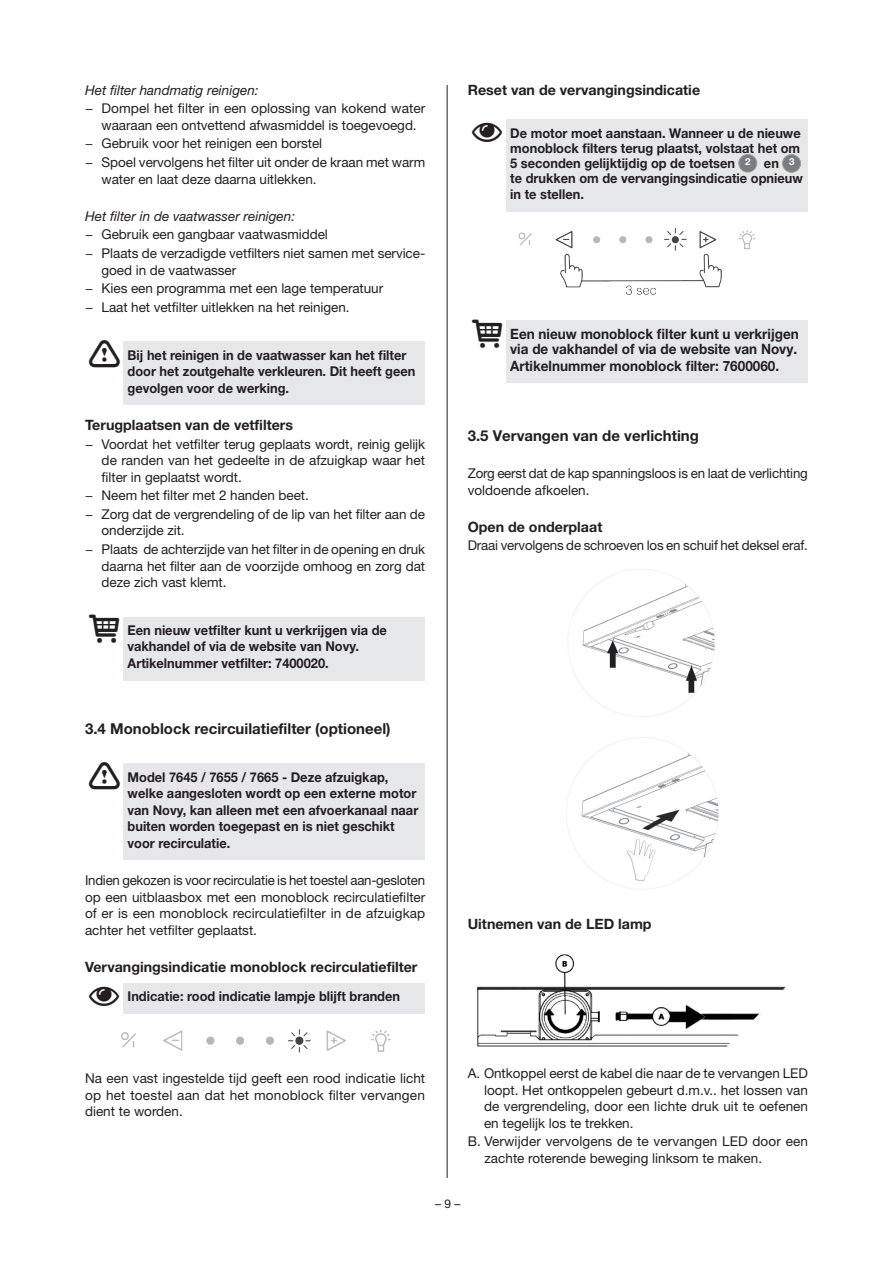
<style>
.page{position:relative;width:893px;height:1263px;background:#fff}
.page>*{position:absolute;margin:0;border:0;box-sizing:border-box;transform-origin:0 0}
.t1{font:700 15px "Helvetica Neue LTW1 G";color:#231f20}
.t2{font:700 14.25px "Helvetica Neue LTW1 G";color:#231f20}
.t3{font:700 14.25px/15px "Helvetica Neue LT Std";color:#231f20;scale:.95 1}
.t4{font:13.5px/16.5px "Helvetica Neue LT Std";letter-spacing:-.005em;color:#231f20}
.t5{font:700 13.5px/16.5px "Helvetica Neue LT Std";color:#231f20;scale:.95 1}
.t6{font:italic 13.5px "Helvetica Neue LT Std";color:#231f20}
.t7{font:12px "Helvetica Neue LT Std";color:#231f20}
</style>
<div class="page">
<hr style="left:447px;top:85px;width:1px;height:1093px;background:#231f20">
<div style="left:123px;top:342px;width:302px;height:63px;background:#e6e7e9"></div>
<div style="left:123px;top:617px;width:302px;height:63px;background:#e6e7e9"></div>
<div style="left:123px;top:764px;width:302px;height:96px;background:#e6e7e9"></div>
<div style="left:123px;top:983px;width:302px;height:30px;background:#e6e7e9"></div>
<img style="left:121px;top:1029px;width:270px;height:24px">
<div style="left:506px;top:120px;width:302px;height:92px;background:#e6e7e9"></div>
<div style="left:506px;top:320px;width:302px;height:63px;background:#e6e7e9"></div>
<div style="left:739px;top:154px;width:18px;height:18px;background:#7a7c7f;border-radius:50%"></div>
<div style="left:739px;top:154px;width:18px;height:18px;border:1px solid #999b9e;border-radius:50%"></div>
<div style="left:783px;top:155px;width:17px;height:17px;background:#7a7c7f;border-radius:50%"></div>
<div style="left:782px;top:155px;width:19px;height:17px;border:1px solid #999b9e;border-radius:50%"></div>
<img style="left:518px;top:228px;width:238px;height:67px">
<img style="left:568px;top:569px;width:147px;height:148px">
<img style="left:566px;top:737px;width:153px;height:150px">
<img style="left:476px;top:954px;width:310px;height:93px">
<p class="t6" style="left:85px;top:82px;width:175px">Het filter handmatig reinigen:</p>
<p class="t4" style="left:85px;top:100px;width:342px;text-align:center">− Dompel het filter in een oplossing van kokend water waaraan een ontvettend afwasmiddel is toegevoegd.</p>
<p class="t4" style="left:85px;top:134px;width:342px;line-height:18.6px">− Gebruik voor het reinigen een borstel<br>− Spoel vervolgens het filter uit onder de kraan met warm</p>
<p class="t4" style="left:102px;top:170px;width:216px">water en laat deze daarna uitlekken.</p>
<p class="t6" style="left:85px;top:208px;width:212px">Het filter in de vaatwasser reinigen:</p>
<p class="t4" style="left:85px;top:225px;width:342px;line-height:18.6px">− Gebruik een gangbaar vaatwasmiddel<br>− Plaats de verzadigde vetfilters niet samen met service-</p>
<p class="t4" style="left:85px;top:260px;width:300px;line-height:18.6px;text-indent:17px">goed in de vaatwasser<br>− Kies een programma met een lage temperatuur − Laat het vetfilter uitlekken na het reinigen.</p>
<p class="t5" style="left:128px;top:346px;width:305px">Bij het reinigen in de vaatwasser kan het filter door het zoutgehalte verkleuren. Dit heeft geen gevolgen voor de werking.</p>
<p class="t2" style="left:85px;top:416px;width:209px">Terugplaatsen van de vetfilters</p>
<p class="t4" style="left:102px;top:435px;width:325px;text-align:justify;text-indent:-17px">− Voordat het vetfilter terug geplaats wordt, reinig gelijk de randen van het gedeelte in de afzuigkap waar het filter in geplaatst wordt.</p>
<p class="t4" style="left:85px;top:486px;width:342px;line-height:18.6px">− Neem het filter met 2 handen beet.<br>− Zorg dat de vergrendeling of de lip van het filter aan de</p>
<p class="t4" style="left:85px;top:521px;width:342px;line-height:18.6px;text-indent:17px">onderzijde zit.<br>− Plaats de achterzijde van het filter in de opening en druk</p>
<p class="t4" style="left:102px;top:557px;width:325px">daarna het filter aan de voorzijde omhoog en zorg dat deze zich vast klemt.</p>
<p class="t5" style="left:128px;top:621px;width:275px">Een nieuw vetfilter kunt u verkrijgen via de vakhandel of via de website van Novy.<br>Artikelnummer vetfilter: 7400020.</p>
<p class="t1" style="left:85px;top:719px;width:307px">3.4 Monoblock recircuilatiefilter (optioneel)</p>
<p class="t5" style="left:128px;top:768px;width:308px">Model 7645 / 7655 / 7665 - Deze afzuigkap, welke aangesloten wordt op een externe motor van Novy, kan alleen met een afvoerkanaal naar buiten worden toegepast en is niet geschikt voor recirculatie.</p>
<p class="t4" style="left:85px;top:872px;width:342px;text-align:justify">Indien gekozen is voor recirculatie is het toestel aan-gesloten op een uitblaasbox met een monoblock recirculatiefilter of er is een monoblock recirculatiefilter in de afzuigkap achter het vetfilter geplaatst.</p>
<p class="t2" style="left:85px;top:958px;width:334px">Vervangingsindicatie monoblock recirculatiefilter</p>
<p class="t5" style="left:128px;top:988px;width:288px">Indicatie: rood indicatie lampje blijft branden</p>
<p class="t2" style="left:468px;top:81px;width:234px">Reset van de vervangingsindicatie</p>
<p class="t5" style="left:510px;top:125px;width:309px;line-height:15px">De motor moet aanstaan. Wanneer u de nieuwe monoblock filters terug plaatst, volstaat het om 5 seconden gelijktijdig op de toetsen <sup>2</sup> en <sup>3 </sup>te drukken om de vervangingsindicatie opnieuw</p>
<p class="t5" style="left:510px;top:186px;width:79px">in te stellen.</p>
<p class="t3" style="left:510px;top:326px;width:305px">Een nieuw monoblock filter kunt u verkrijgen via de vakhandel of via de website van Novy.</p>
<p class="t3" style="left:510px;top:358px;width:285px">Artikelnummer monoblock filter: 7600060.</p>
<p class="t1" style="left:468px;top:426px;width:233px">3.5 Vervangen van de verlichting</p>
<p class="t4" style="left:468px;top:465px;width:342px">Zorg eerst dat de kap spanningsloos is en laat de verlichting voldoende afkoelen.</p>
<p class="t2" style="left:468px;top:518px;width:136px">Open de onderplaat</p>
<p class="t4" style="left:468px;top:537px;width:342px">Draai vervolgens de schroeven los en schuif het deksel eraf.</p>
<p class="t2" style="left:468px;top:915px;width:185px">Uitnemen van de LED lamp</p>
<p class="t4" style="left:85px;top:1070px;width:342px;text-align:justify">Na een vast ingestelde tijd geeft een rood indicatie licht op het toestel aan dat het monoblock filter vervangen dient te worden.</p>
<p class="t4" style="left:484px;top:1065px;width:326px;text-align:justify;text-indent:-16px">A. Ontkoppel eerst de kabel die naar de te vervangen LED loopt. Het ontkoppelen gebeurt d.m.v.. het lossen van de vergrendeling, door een lichte druk uit te oefenen en tegelijk los te trekken.</p>
<p class="t4" style="left:484px;top:1133px;width:325px;text-indent:-17px">B. Verwijder vervolgens de te vervangen LED door een zachte roterende beweging linksom te maken.</p>
<p class="t7" style="left:435px;top:1196px;width:27px">– 9 –</p>
</div>
